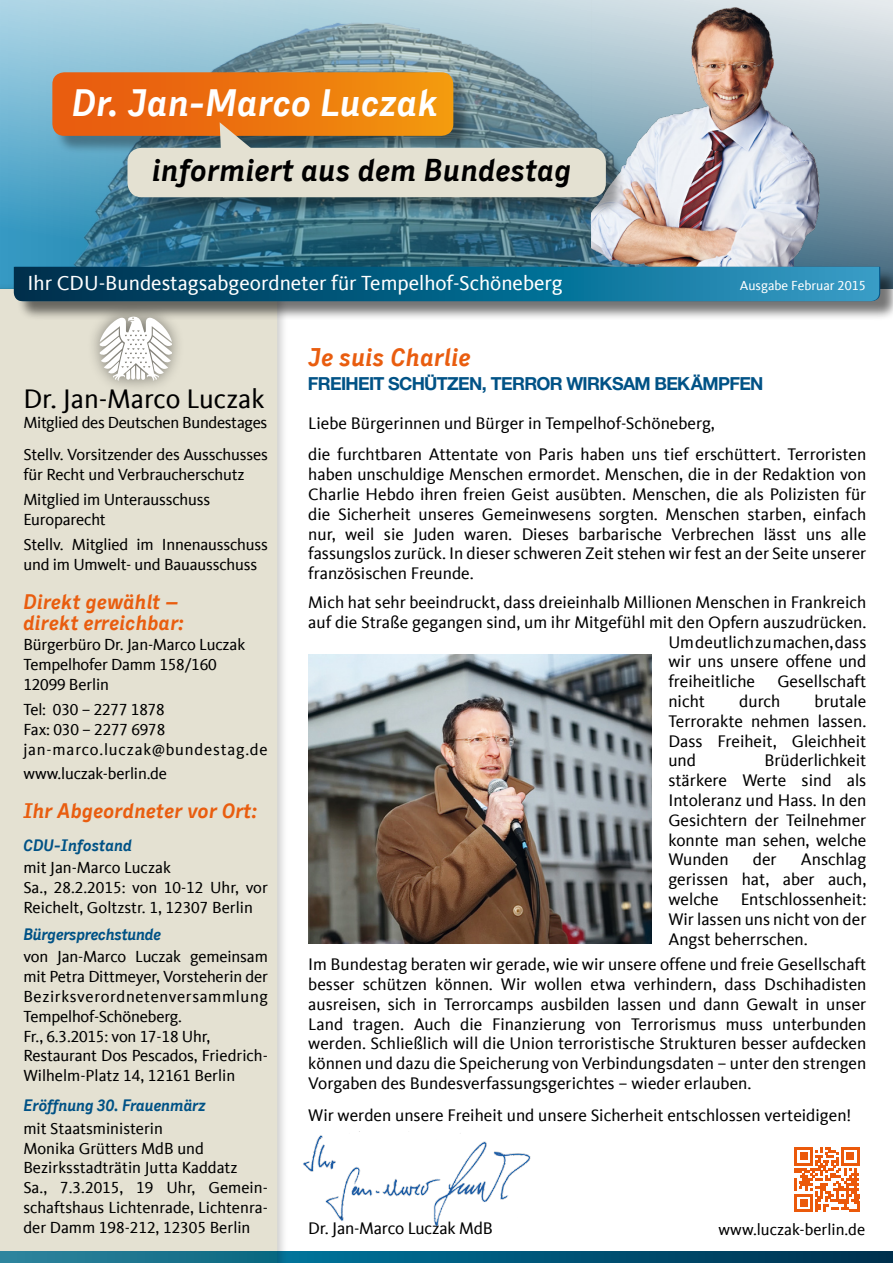
<style>
.page{position:relative;width:893px;height:1263px;background:#fff}
.page>*{position:absolute;margin:0;border:0;box-sizing:border-box;transform-origin:0 0}
.t1{font:italic 700 38.1px "CDU Skopex";color:#fff}
.t2{font:italic 700 31.5px "CDU Skopex";color:#000}
.t3{font:27.6px "CDU Kievit Tab";color:#000}
.t4{font:italic 700 25.5px "CDU Skopex";color:#e95d0f}
.t5{font:italic 700 21px/21px "CDU Skopex";color:#e95d0f}
.t6{font:21px "CDU Kievit Tab";color:#fff}
.t7{font:700 18px "CDU Helvetica";color:#005286}
.t8{font:17.25px/19.8px "CDU Kievit Tab";color:#000;text-align:justify}
.t9{font:16.5px/19.8px "CDU Kievit Tab";letter-spacing:-.01em;color:#000}
.t10{font:16.5px/19.8px "CDU Kievit Tab";letter-spacing:.015em;color:#000}
.t11{font:italic 700 16.5px "CDU Skopex";letter-spacing:-.02em;color:#005286}
.t12{font:13.5px "CDU Kievit Tab";color:#fff}
</style>
<div class="page">
<div style="left:0;top:283px;width:289px;height:980px;background:#000;opacity:.21"></div>
<div style="left:0;top:289px;width:277px;height:963px;background:#e4e1d2"></div>
<svg style="left:0;top:0;width:893px;height:289px;background:#93c3d7"></svg>
<img style="left:35px;top:15px;width:852px;height:253px">
<img style="left:591px;top:0;width:237px;height:267px">
<div style="left:55px;top:75px;width:569px;height:141px;background:#000;opacity:.34"></div>
<svg style="left:52px;top:72px;width:401px;height:125px;background:#c47932"></svg>
<div style="left:127px;top:148px;width:479px;height:49px;background:#e4e1d2;border-radius:14px"></div>
<div style="left:16px;top:268px;width:877px;height:53px;background:#000;opacity:.54"></div>
<svg style="left:794px;top:1147px;width:65px;height:65px"></svg>
<hr style="left:841px;top:1147px;width:18px;height:3px;background:#eb590a">
<img style="left:303px;top:1131px;width:228px;height:95px">
<svg style="left:0;top:1252px;width:893px;height:11px;background:#095d7c"></svg>
<div style="left:86px;top:303px;width:99px;height:90px;background:#000;opacity:.52"></div>
<svg style="left:100px;top:317px;width:72px;height:64px"></svg>
<svg style="left:14px;top:267px;width:866px;height:34px;background:#0c6488"></svg>
<img style="left:308px;top:654px;width:343px;height:290px">
<h1 class="t1" style="left:72px;top:80px;width:368px">Dr. Jan-Marco Luczak</h1>
<h2 class="t2" style="left:152px;top:152px;width:421px">informiert aus dem Bundestag</h2>
<p class="t6" style="left:27px;top:271px;width:537px">Ihr CDU-Bundestagsabgeordneter für Tempelhof-Schöneberg</p>
<p class="t12" style="left:740px;top:278px;width:127px">Ausgabe Februar 2015</p>
<h3 class="t3" style="left:23px;top:383px;width:243px">Dr. Jan-Marco Luczak</h3>
<p class="t9" style="left:23px;top:407px;width:246px;line-height:31.8px">Mitglied des Deutschen Bundestages<br>Stellv. Vorsitzender des Ausschusses</p>
<p class="t9" style="left:23px;top:461px;width:223px;line-height:25.5px">für Recht und Verbraucherschutz<br>Mitglied im Unterausschuss</p>
<p class="t9" style="left:23px;top:507px;width:246px;line-height:25.5px">Europarecht<br>Stellv. Mitglied im Innenausschuss</p>
<p class="t9" style="left:23px;top:555px;width:235px">und im Umwelt- und Bauausschuss</p>
<p class="t5" style="left:23px;top:591px;width:162px">Direkt gewählt – direkt erreichbar:</p>
<p class="t9" style="left:23px;top:635px;width:223px">Bürgerbüro Dr. Jan-Marco Luczak<br>Tempelhofer Damm 158/160<br>12099 Berlin</p>
<p class="t10" style="left:23px;top:700px;width:246px">Tel: 030 – 2277 1878<br>Fax: 030 – 2277 6978 jan-marco.luczak@bundestag.de</p>
<p class="t9" style="left:23px;top:763px;width:145px">www.luczak-berlin.de</p>
<p class="t5" style="left:23px;top:800px;width:235px">Ihr Abgeordneter vor Ort:</p>
<p class="t11" style="left:23px;top:835px;width:110px">CDU-Infostand</p>
<p class="t9" style="left:23px;top:858px;width:246px">mit Jan-Marco Luczak<br>Sa., 28.2.2015: von 10-12 Uhr, vor<br>Reichelt, Goltzstr. 1, 12307 Berlin</p>
<p class="t11" style="left:23px;top:924px;width:140px">Bürgersprechstunde</p>
<p class="t9" style="left:23px;top:947px;width:246px">von Jan-Marco Luczak gemeinsam mit Petra Dittmeyer, Vorsteherin der<br>Bezirksverordnetenversammlung<br>Tempelhof-Schöneberg.<br>Fr., 6.3.2015: von 17-18 Uhr,<br>Restaurant Dos Pescados, Friedrich-<br>Wilhelm-Platz 14, 12161 Berlin</p>
<p class="t11" style="left:23px;top:1096px;width:184px">Eröffnung 30. Frauenmärz</p>
<p class="t9" style="left:23px;top:1118px;width:246px">mit Staatsministerin<br>Monika Grütters MdB und<br>Bezirksstadträtin Jutta Kaddatz<br>Sa., 7.3.2015, 19 Uhr, Gemein&shy;schaftshaus Lichtenrade, Lichtenra&shy;der Damm 198-212, 12305 Berlin</p>
<h3 class="t4" style="left:308px;top:342px;width:164px">Je suis Charlie</h3>
<p class="t7" style="left:308px;top:372px;width:456px">FREIHEIT SCHÜTZEN, TERROR WIRKSAM BEKÄMPFEN</p>
<p class="t8" style="left:308px;top:407px;width:560px;line-height:31.5px">Liebe Bürgerinnen und Bürger in Tempelhof-Schöneberg,<br>die furchtbaren Attentate von Paris haben uns tief erschüttert. Terroristen</p>
<p class="t8" style="left:308px;top:465px;width:560px">haben unschuldige Menschen ermordet. Menschen, die in der Redaktion von Charlie Hebdo ihren freien Geist ausübten. Menschen, die als Polizisten für die Sicherheit unseres Gemeinwesens sorgten. Menschen starben, einfach nur, weil sie Juden waren. Dieses barbarische Verbrechen lässt uns alle fassungslos zurück. In dieser schweren Zeit stehen wir fest an der Seite unserer französischen Freunde.</p>
<p class="t8" style="left:308px;top:592px;width:560px">Mich hat sehr beeindruckt, dass dreieinhalb Millionen Menschen in Frankreich</p>
<p class="t8" style="left:308px;top:612px;width:560px">auf die Straße gegangen sind, um ihr Mitgefühl mit den Opfern auszudrücken.</p>
<p class="t8" style="left:668px;top:632px;width:200px">Um deutlich zu machen, dass</p>
<p class="t8" style="left:668px;top:652px;width:199px">wir uns unsere offene und</p>
<p class="t8" style="left:668px;top:672px;width:88px">freiheitliche</p>
<p class="t8" style="left:777px;top:672px;width:91px">Gesellschaft</p>
<p class="t8" style="left:668px;top:691px;width:38px">nicht</p>
<p class="t8" style="left:739px;top:691px;width:43px">durch</p>
<p class="t8" style="left:668px;top:691px;width:200px;text-indent:146px">brutale Terrorakte nehmen lassen.<br>Dass Freiheit, Gleichheit und</p>
<p class="t8" style="left:668px;top:751px;width:199px;text-indent:96px">Brüderlichkeit stärkere Werte sind als Intoleranz und Hass. In den Gesichtern der Teilnehmer konnte man sehen, welche Wunden</p>
<p class="t8" style="left:668px;top:850px;width:199px;text-indent:132px">Anschlag gerissen hat, aber auch, welche</p>
<p class="t8" style="left:753px;top:850px;width:25px">der</p>
<p class="t8" style="left:668px;top:889px;width:200px;text-indent:72px">Entschlossenheit:<br>Wir lassen uns nicht von der Angst beherrschen.</p>
<p class="t8" style="left:308px;top:955px;width:560px">Im Bundestag beraten wir gerade, wie wir unsere offene und freie Gesellschaft besser schützen können. Wir wollen etwa verhindern, dass Dschihadisten ausreisen, sich in Terrorcamps ausbilden lassen und dann Gewalt in unser Land tragen. Auch die Finanzierung von Terrorismus muss unterbunden werden. Schließlich will die Union terroristische Strukturen besser aufdecken können und dazu die Speicherung von Verbindungsdaten – unter den strengen Vorgaben des Bundesverfassungsgerichtes – wieder erlauben.</p>
<p class="t8" style="left:308px;top:1105px;width:545px">Wir werden unsere Freiheit und unsere Sicherheit entschlossen verteidigen!</p>
<p class="t8" style="left:308px;top:1219px;width:186px">Dr. Jan-Marco Luczak MdB</p>
<p class="t9" style="left:718px;top:1219px;width:148px">www.luczak-berlin.de</p>
</div>
